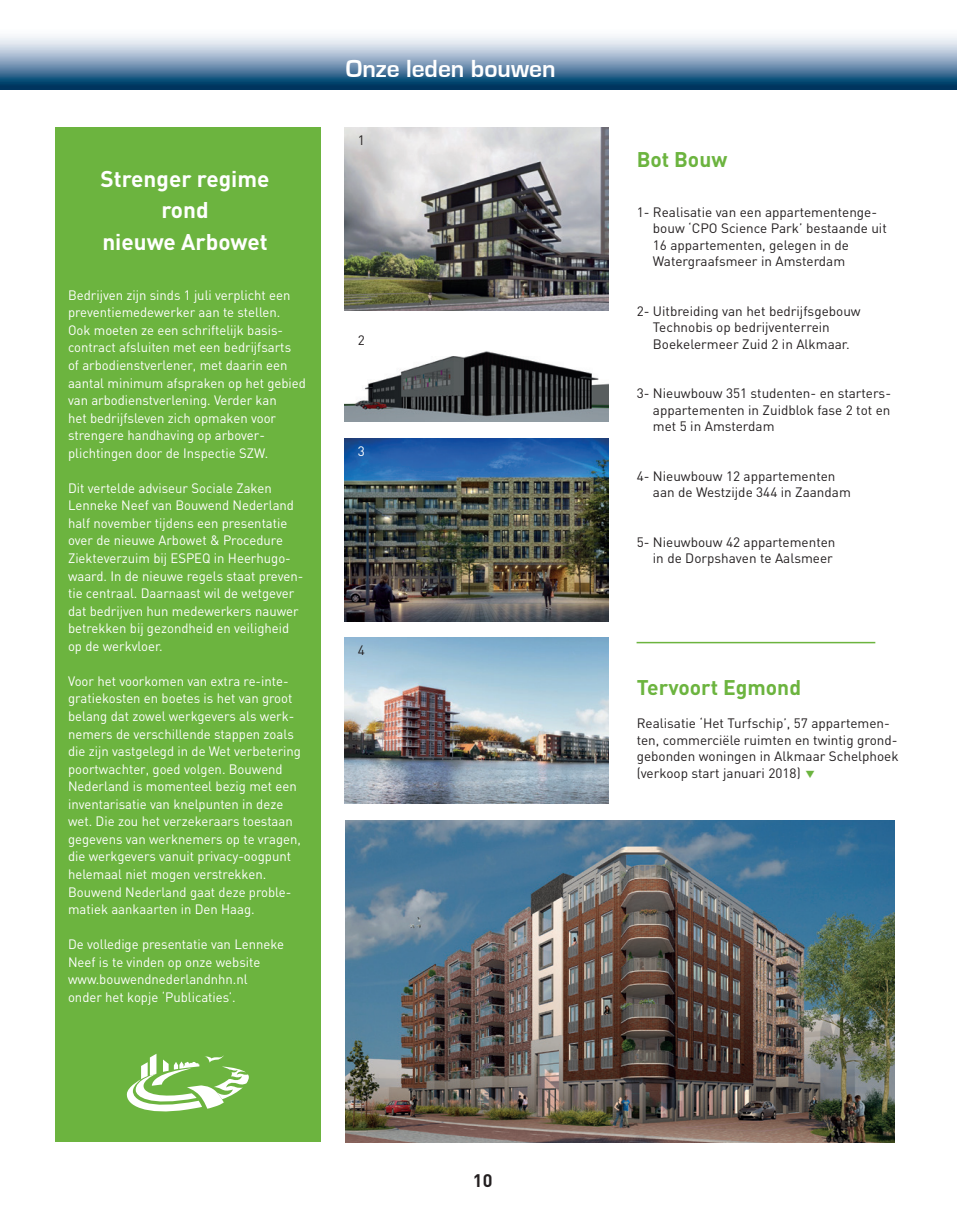
<style>
.page{position:relative;width:957px;height:1212px;background:#fff}
.page>*{position:absolute;margin:0;border:0;box-sizing:border-box;transform-origin:0 0}
.t1{font:700 25.5px "Eurostile";color:#fff}
.t2{font:700 22.5px/31.5px "DIN";color:#fff;text-align:center}
.t3{font:700 21px "DIN";color:#6cb43f}
.t4{font:700 18px "DIN";color:#231f20}
.t5{font:13.5px/17.5px "DIN";color:#fff}
.t6{font:13.5px/16.5px "DIN";color:#231f20}
</style>
<div class="page">
<div style="left:55px;top:128px;width:265px;height:1014px;background:#6cb43f"></div>
<img style="left:346px;top:821px;width:548px;height:321px">
<svg style="left:0;top:36px;width:957px;height:53px"></svg>
<img style="left:344px;top:638px;width:264px;height:166px">
<img style="left:344px;top:128px;width:264px;height:182px">
<img style="left:344px;top:351px;width:264px;height:70px">
<img style="left:344px;top:438px;width:264px;height:183px">
<hr style="left:636px;top:642px;width:239px;height:1px;background:#6cb43f">
<svg style="left:126px;top:1054px;width:123px;height:58px"></svg>
<h2 class="t2" style="left:100px;top:162px;width:170px">Strenger regime rond<br>nieuwe Arbowet</h2>
<p class="t5" style="left:68px;top:286px;width:239px">Bedrijven zijn sinds 1 juli verplicht een preventiemedewerker aan te stellen.<br>Ook moeten ze een schriftelijk basis&shy;contract afsluiten met een bedrijfsarts<br>of arbodienstverlener, met daarin een aantal minimum afspraken op het gebied van arbodienstverlening. Verder kan<br>het bedrijfsleven zich opmaken voor strengere handhaving op arbover&shy;plichtingen door de Inspectie SZW.</p>
<p class="t5" style="left:68px;top:479px;width:237px">Dit vertelde adviseur Sociale Zaken Lenneke Neef van Bouwend Nederland half november tijdens een presentatie over de nieuwe Arbowet &amp; Procedure Ziekteverzuim bij ESPEQ in Heerhugo&shy;waard. In de nieuwe regels staat preven&shy;tie centraal. Daarnaast wil de wetgever dat bedrijven hun medewerkers nauwer betrekken bij gezondheid en veiligheid op de werkvloer.</p>
<p class="t5" style="left:68px;top:672px;width:234px">Voor het voorkomen van extra re-inte&shy;gratiekosten en boetes is het van groot belang dat zowel werkgevers als werk&shy;nemers de verschillende stappen zoals die zijn vastgelegd in de Wet verbetering poortwachter, goed volgen. Bouwend Nederland is momenteel bezig met een inventarisatie van knelpunten in deze wet. Die zou het verzekeraars toestaan gegevens van werknemers op te vragen, die werkgevers vanuit privacy-oogpunt helemaal niet mogen verstrekken.<br>Bouwend Nederland gaat deze proble&shy;matiek aankaarten in Den Haag.</p>
<p class="t5" style="left:68px;top:935px;width:218px">De volledige presentatie van Lenneke Neef is te vinden op onze website www.bouwendnederlandnhn.nl onder het kopje ‘Publicaties’.</p>
<h1 class="t1" style="left:346px;top:54px;width:211px">Onze leden bouwen</h1>
<p class="t6" style="left:358px;top:132px;width:9px">1</p>
<p class="t6" style="left:358px;top:331px;width:9px">2</p>
<p class="t5" style="left:358px;top:442px;width:9px">3</p>
<p class="t6" style="left:358px;top:642px;width:9px">4</p>
<h3 class="t4" style="left:473px;top:1168px;width:21px">10</h3>
<h3 class="t3" style="left:636px;top:146px;width:92px">Bot Bouw</h3>
<p class="t6" style="left:653px;top:203px;width:235px;text-indent:-16px">1- Realisatie van een appartementenge&shy;bouw ‘CPO Science Park’ bestaande uit 16 appartementen, gelegen in de Watergraafsmeer in Amsterdam</p>
<p class="t6" style="left:653px;top:302px;width:209px;text-indent:-16px">2- Uitbreiding van het bedrijfsgebouw<br>Technobis op bedrijventerrein<br>Boekelermeer Zuid 2 in Alkmaar.</p>
<p class="t6" style="left:653px;top:385px;width:240px;text-align:justify;text-indent:-16px">3- Nieuwbouw 351 studenten- en starters&shy;appartementen in Zuidblok fase 2 tot en met 5 in Amsterdam</p>
<p class="t6" style="left:653px;top:467px;width:199px;text-indent:-16px">4- Nieuwbouw 12 appartementen aan de Westzijde 344 in Zaandam</p>
<p class="t6" style="left:636px;top:533px;width:200px;text-align:right">5- Nieuwbouw 42 appartementen in de Dorpshaven te Aalsmeer</p>
<h3 class="t3" style="left:636px;top:674px;width:166px">Tervoort Egmond</h3>
<p class="t6" style="left:636px;top:715px;width:263px">Realisatie ‘Het Turfschip’, 57 appartemen&shy;ten, commerciële ruimten en twintig grond&shy;gebonden woningen in Alkmaar Schelphoek (verkoop start januari 2018)</p>
</div>
